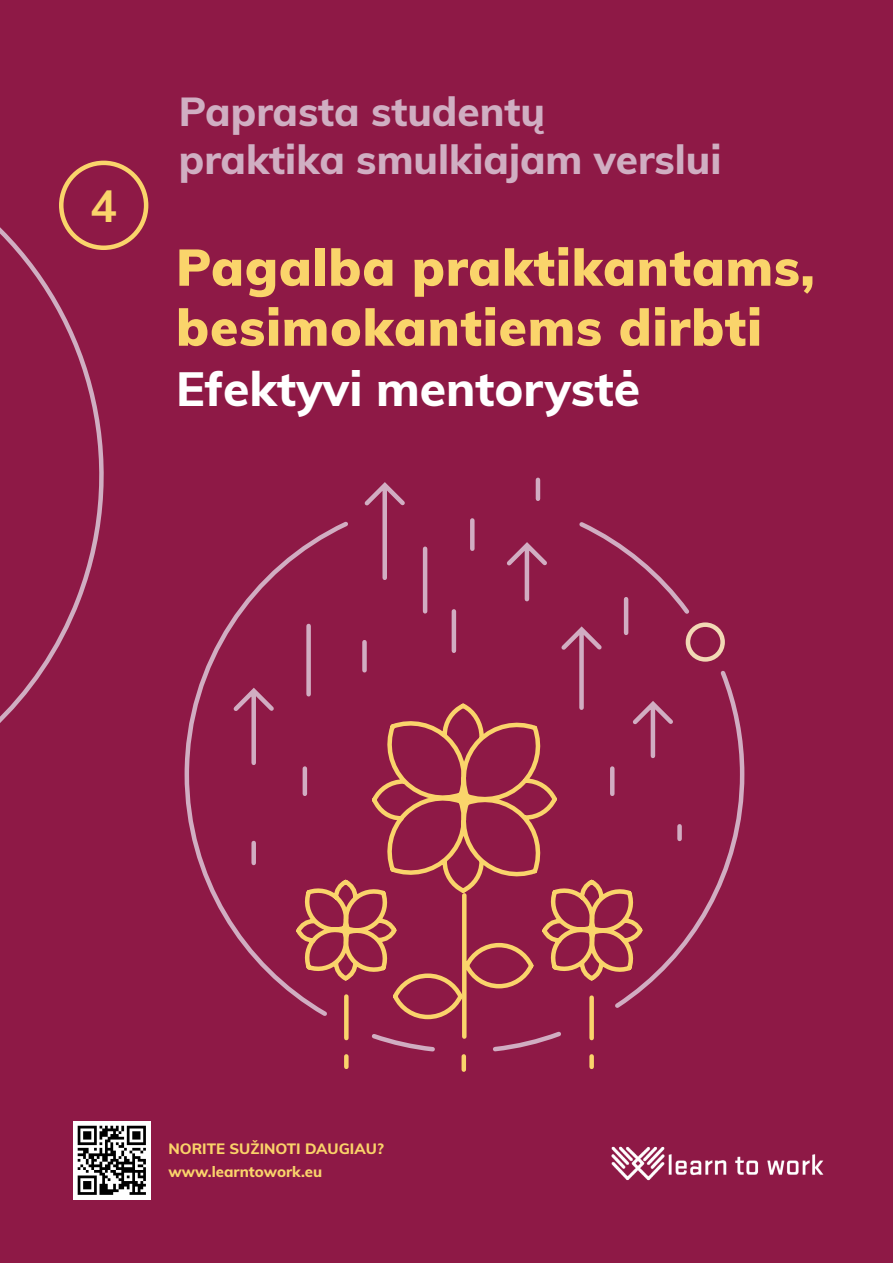
<style>
.page{position:relative;width:893px;height:1263px;background:#8e1946}
.page>*{position:absolute;margin:0;border:0;box-sizing:border-box;transform-origin:0 0}
.t1{font:900 51px/60px "Muli";letter-spacing:.02em;color:#fad46b}
.t2{font:800 48px "Muli";color:#fff}
.t3{font:700 45px "Muli";color:#fad46b}
.t4{font:800 40.5px/48.6px "Muli";color:#d0aec2}
.t5{font:800 15px "Muli";color:#fad269}
.t6{font:800 15px "Muli";color:#fad46b}
</style>
<div class="page">
<svg style="left:0;top:212px;width:138px;height:511px"></svg>
<div style="left:59px;top:161px;width:89px;height:89px;border:4px solid #fad46b;border-radius:50%"></div>
<img style="left:611px;top:1146px;width:213px;height:35px">
<img style="left:73px;top:1122px;width:77px;height:77px">
<svg style="left:184px;top:604px;width:561px;height:390px"></svg>
<div style="left:686px;top:622px;width:39px;height:40px;border:4px solid #f2d9b5;border-radius:50%"></div>
<svg style="left:292px;top:867px;width:354px;height:205px"></svg>
<svg style="left:229px;top:477px;width:455px;height:390px"></svg>
<svg style="left:343px;top:928px;width:5px;height:4px"></svg>
<svg style="left:590px;top:928px;width:5px;height:5px"></svg>
<svg style="left:452px;top:787px;width:25px;height:23px"></svg>
<p class="t3" style="left:90px;top:173px;width:28px">4</p>
<p class="t4" style="left:179px;top:85px;width:544px">Paprasta studentų<br>praktika smulkiajam verslui</p>
<p class="t1" style="left:176px;top:235px;width:640px">Pagalba praktikantams, besimokantiems dirbti</p>
<p class="t2" style="left:176px;top:353px;width:465px">Efektyvi mentorystė</p>
<p class="t5" style="left:168px;top:1138px;width:217px">NORITE SUŽINOTI DAUGIAU?</p>
<p class="t6" style="left:168px;top:1160px;width:155px">www.learntowork.eu</p>
</div>
